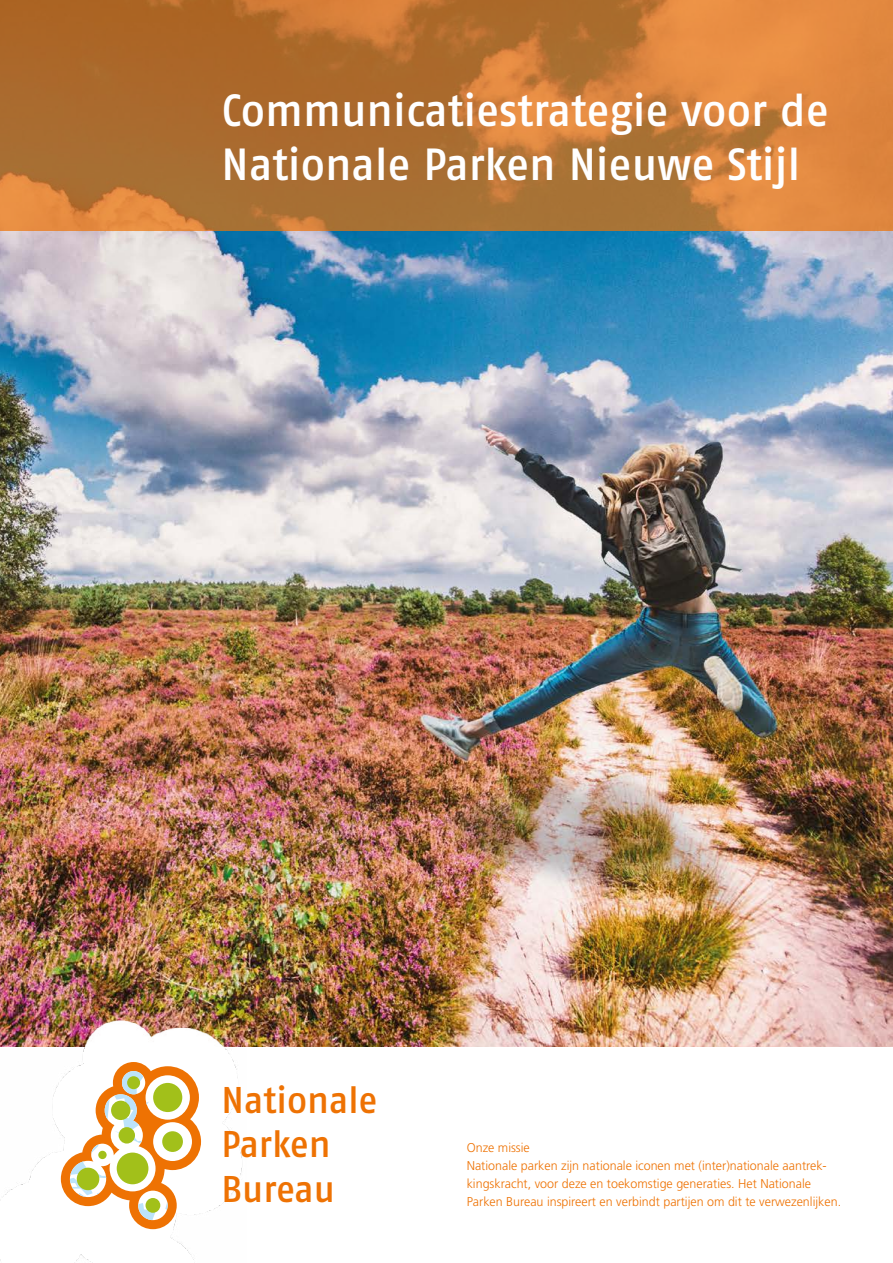
<style>
.page{position:relative;width:893px;height:1263px;background:#fff}
.page>*{position:absolute;margin:0;border:0;box-sizing:border-box;transform-origin:0 0}
.t1{font:45px/54px "Fago No Med";letter-spacing:-.005em;color:#fff}
.t2{font:37.2px/44.5px "Fago No Med";letter-spacing:-.005em;color:#ee7203}
.t3{font:300 12.75px/18px "Frutiger";color:#ee7203}
</style>
<div class="page">
<img style="left:0;top:231px;width:893px;height:816px">
<svg style="left:0;top:0;width:893px;height:231px;background:#be7635"></svg>
<img style="left:0;top:1013px;width:246px;height:250px">
<svg style="left:61px;top:1062px;width:140px;height:167px"></svg>
<div style="left:98px;top:1151px;width:9px;height:8px;background:#a2c01a;border-radius:50%"></div>
<div style="left:77px;top:1168px;width:22px;height:22px;background:#a2c01a;border-radius:50%"></div>
<div style="left:146px;top:1198px;width:14px;height:15px;background:#a2c01a;border-radius:50%"></div>
<div style="left:117px;top:1152px;width:31px;height:32px;background:#a2c01a;border-radius:50%"></div>
<div style="left:162px;top:1131px;width:21px;height:21px;background:#a2c01a;border-radius:50%"></div>
<div style="left:119px;top:1127px;width:16px;height:16px;background:#a2c01a;border-radius:50%"></div>
<div style="left:111px;top:1101px;width:19px;height:19px;background:#a2c01a;border-radius:50%"></div>
<div style="left:127px;top:1076px;width:13px;height:13px;background:#a2c01a;border-radius:50%"></div>
<div style="left:153px;top:1083px;width:29px;height:29px;background:#a2c01a;border-radius:50%"></div>
<h1 class="t1" style="left:221px;top:83px;width:609px">Communicatiestrategie voor de<br>Nationale Parken Nieuwe Stijl</h1>
<h2 class="t2" style="left:221px;top:1077px;width:158px">Nationale<br>Parken<br>Bureau</h2>
<p class="t3" style="left:467px;top:1139px;width:376px">Onze missie<br>Nationale parken zijn nationale iconen met (inter)nationale aantrek&shy;kingskracht, voor deze en toekomstige generaties. Het Nationale Parken Bureau inspireert en verbindt partijen om dit te verwezenlijken.</p>
</div>
